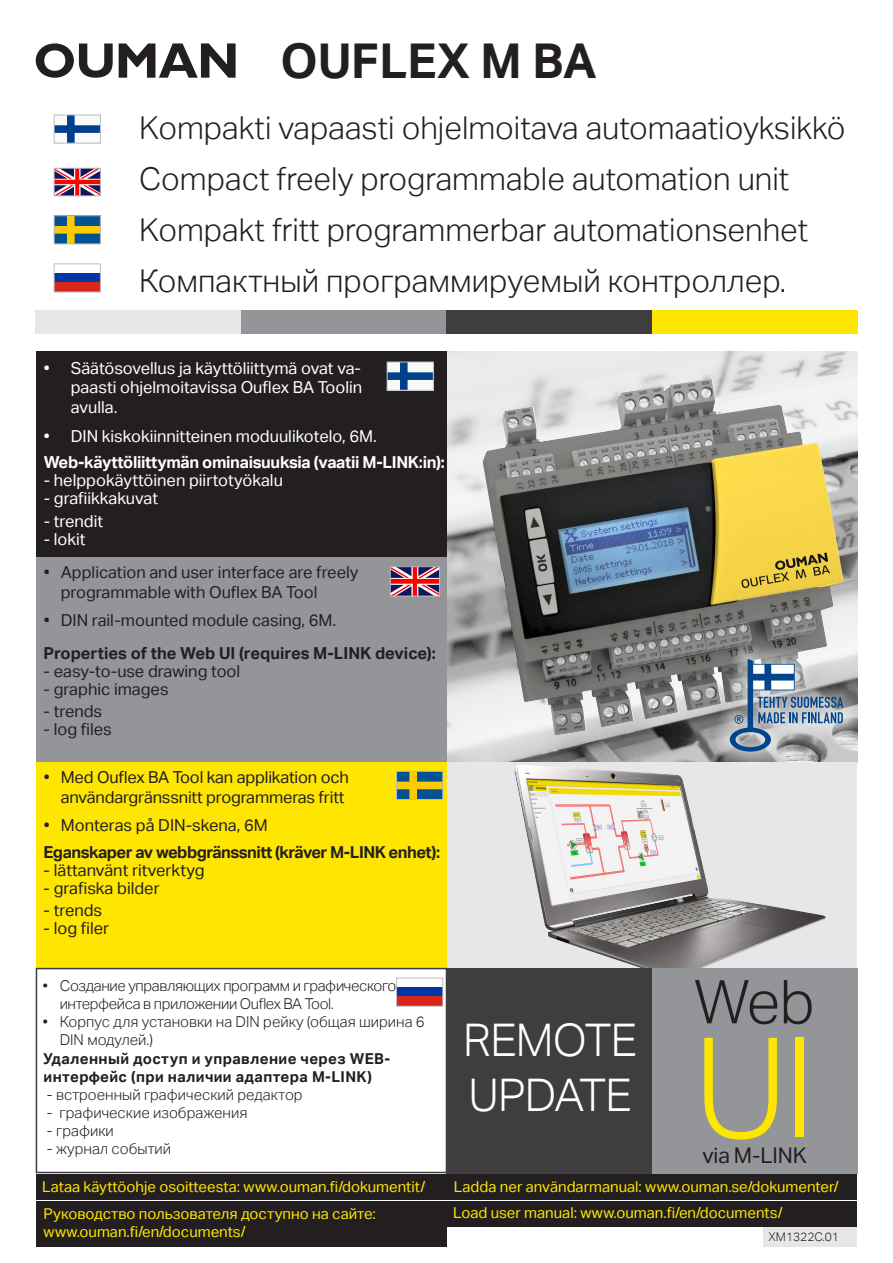
<style>
.page{position:relative;width:893px;height:1263px;background:#fff}
.page>*{position:absolute;margin:0;border:0;box-sizing:border-box;transform-origin:0 0}
.Kuvateksti_9_9{font:300 138.9px "Aktiv Grotesk";color:#ffe601}
.Kuvateksti_9_9-2{font:300 60.6px "Aktiv Grotesk";color:#231f20}
.t1{font:700 48px "Aktiv Grotesk";color:#231f20}
.Kuvateksti_9_9-3{font:300 45px "Aktiv Grotesk";letter-spacing:-.02em;color:#fff}
.t2{font:300 31.5px "Aktiv Grotesk";color:#231f20}
.Kuvateksti_9_9-4{font:21.6px "Aktiv Grotesk";letter-spacing:-.005em;color:#231f20}
.Isompi_alaotsikko{font:16.5px/19.8px "Aktiv Grotesk";color:#231f20}
.Isompi_alaotsikko-2{font:16.5px/19.8px "Aktiv Grotesk";color:#fff;text-align:justify}
.Isompi_alaotsikko-3{font:700 16.5px "Aktiv Grotesk";letter-spacing:-.02em;color:#fff}
.Isompi_alaotsikko-4{font:700 16.5px "Aktiv Grotesk";letter-spacing:-.03em;color:#231f20}
.Isompi_alaotsikko-5{font:700 16.5px "Aktiv Grotesk";color:#231f20}
.t3{font:15px/18px "Aktiv Grotesk";color:#ffe601}
.Isompi_alaotsikko-6{font:300 15px/18px "Aktiv Grotesk";color:#231f20}
.Isompi_alaotsikko-7{font:300 15px/18px "Aktiv Grotesk";letter-spacing:-.025em;color:#231f20}
.Isompi_alaotsikko-8{font:700 15px/18px "Aktiv Grotesk";letter-spacing:.025em;color:#231f20}
.t4{font:300 12px "Aktiv Grotesk";color:#231f20}
</style>
<div class="page">
<img style="left:446px;top:352px;width:411px;height:410px">
<div style="left:36px;top:352px;width:410px;height:205px;background:#231f20"></div>
<div style="left:36px;top:557px;width:410px;height:205px;background:#939598"></div>
<div style="left:446px;top:762px;width:411px;height:411px;background:#e6e7e9"></div>
<img style="left:514px;top:765px;width:312px;height:203px">
<div style="left:36px;top:762px;width:410px;height:206px;background:#ffe601"></div>
<div style="left:36px;top:968px;width:411px;height:205px;border:2px solid #3e3e3f"></div>
<img style="left:483px;top:379px;width:360px;height:356px">
<div style="left:763px;top:1227px;width:94px;height:19px;background:#e6e7e5"></div>
<div style="left:36px;top:310px;width:205px;height:24px;background:#e6e7e9"></div>
<div style="left:241px;top:310px;width:205px;height:24px;background:#939598"></div>
<div style="left:446px;top:310px;width:206px;height:24px;background:#3e3e3f"></div>
<div style="left:652px;top:310px;width:205px;height:24px;background:#ffe601"></div>
<svg style="left:36px;top:43px;width:77px;height:35px"></svg>
<svg style="left:119px;top:43px;width:117px;height:35px"></svg>
<svg style="left:56px;top:117px;width:43px;height:24px"></svg>
<div style="left:54px;top:115px;width:47px;height:28px;border:1px solid #bcbdc0"></div>
<svg style="left:389px;top:364px;width:42px;height:24px"></svg>
<div style="left:387px;top:362px;width:46px;height:28px;border:1px solid #bcbdc0"></div>
<svg style="left:56px;top:170px;width:43px;height:24px"></svg>
<div style="left:54px;top:168px;width:47px;height:28px;border:1px solid #bcbdc0"></div>
<svg style="left:392px;top:568px;width:46px;height:26px"></svg>
<div style="left:390px;top:566px;width:50px;height:30px;border:1px solid #bcbdc0"></div>
<svg style="left:56px;top:218px;width:43px;height:24px"></svg>
<div style="left:54px;top:273px;width:46px;height:9px;background:#0136a8"></div>
<div style="left:54px;top:282px;width:46px;height:10px;background:#d72718"></div>
<div style="left:54px;top:264px;width:47px;height:28px;border:1px solid #bcbdc0"></div>
<div style="left:397px;top:987px;width:46px;height:10px;background:#0136a8"></div>
<div style="left:397px;top:997px;width:46px;height:9px;background:#d72718"></div>
<div style="left:396px;top:978px;width:47px;height:28px;border:1px solid #bcbdc0"></div>
<svg style="left:398px;top:773px;width:43px;height:25px"></svg>
<div style="left:396px;top:771px;width:47px;height:29px;border:1px solid #bcbdc0"></div>
<div style="left:446px;top:968px;width:206px;height:205px;background:#3e3e3f"></div>
<svg style="left:713px;top:642px;width:145px;height:126px"></svg>
<svg style="left:730px;top:659px;width:113px;height:93px;background:#94a3b2"></svg>
<div style="left:652px;top:968px;width:205px;height:205px;background:#939598"></div>
<div style="left:36px;top:1175px;width:410px;height:25px;background:#231f20"></div>
<div style="left:447px;top:1201px;width:410px;height:25px;background:#231f20"></div>
<div style="left:447px;top:1175px;width:410px;height:25px;background:#231f20"></div>
<div style="left:36px;top:1201px;width:410px;height:45px;background:#231f20"></div>
<p class="t1" style="left:281px;top:33px;width:317px">OUFLEX M BA</p>
<p class="t2" style="left:139px;top:110px;width:708px">Kompakti vapaasti ohjelmoitava automaatioyksikkö</p>
<p class="t2" style="left:139px;top:161px;width:652px">Compact freely programmable automation unit</p>
<p class="t2" style="left:139px;top:212px;width:670px">Kompakt fritt programmerbar automationsenhet</p>
<p class="t2" style="left:139px;top:263px;width:648px">Компактный программируемый контроллер.</p>
<p class="Isompi_alaotsikko-2" style="left:71px;top:358px;width:293px;text-indent:-27px">• Säätösovellus ja käyttöliittymä ovat va&shy;paasti ohjelmoitavissa Ouflex BA Toolin avulla.</p>
<p class="Isompi_alaotsikko-2" style="left:44px;top:426px;width:335px">• DIN kiskokiinnitteinen moduulikotelo, 6M.</p>
<p class="Isompi_alaotsikko-3" style="left:44px;top:453px;width:403px">Web-käyttöliittymän ominaisuuksia (vaatii M-LINK:in):</p>
<p class="Isompi_alaotsikko-2" style="left:44px;top:471px;width:241px">- helppokäyttöinen piirtotyökalu</p>
<p class="Isompi_alaotsikko-2" style="left:44px;top:489px;width:116px">- grafiikkakuvat</p>
<p class="Isompi_alaotsikko-2" style="left:44px;top:511px;width:61px">- trendit</p>
<p class="Isompi_alaotsikko-2" style="left:44px;top:529px;width:43px">- lokit</p>
<p class="Isompi_alaotsikko" style="left:61px;top:563px;width:299px;text-indent:-17px">• Application and user interface are freely programmable with Ouflex BA Tool</p>
<p class="Isompi_alaotsikko" style="left:44px;top:611px;width:294px">• DIN rail-mounted module casing, 6M.</p>
<p class="Isompi_alaotsikko-5" style="left:44px;top:643px;width:394px">Properties of the Web UI (requires M-LINK device):</p>
<p class="Isompi_alaotsikko" style="left:44px;top:661px;width:198px">- easy-to-use drawing tool</p>
<p class="Isompi_alaotsikko" style="left:44px;top:679px;width:127px">- graphic images</p>
<p class="Isompi_alaotsikko" style="left:44px;top:701px;width:60px">- trends</p>
<p class="Isompi_alaotsikko" style="left:44px;top:719px;width:70px">- log files</p>
<p class="Isompi_alaotsikko" style="left:44px;top:767px;width:307px;text-align:right">• Med Ouflex BA Tool kan applikation och användargränssnitt programmeras fritt</p>
<p class="Isompi_alaotsikko" style="left:44px;top:815px;width:225px">• Monteras på DIN-skena, 6M</p>
<p class="Isompi_alaotsikko-4" style="left:44px;top:842px;width:398px">Eganskaper av webbgränssnitt (kräver M-LINK enhet):</p>
<p class="Isompi_alaotsikko" style="left:44px;top:860px;width:162px">- lättanvänt ritverktyg</p>
<p class="Isompi_alaotsikko" style="left:44px;top:878px;width:118px">- grafiska bilder</p>
<p class="Isompi_alaotsikko" style="left:44px;top:900px;width:60px">- trends</p>
<p class="Isompi_alaotsikko" style="left:44px;top:918px;width:67px">- log filer</p>
<p class="Isompi_alaotsikko-7" style="left:60px;top:976px;width:338px;text-indent:-17px">• Создание управляющих программ и графического интерфейса в приложении Ouflex BA Tool.</p>
<p class="Isompi_alaotsikko-6" style="left:60px;top:1012px;width:367px;text-indent:-17px">• Корпус для установки на DIN рейку (общая ширина 6<br>DIN модулей.)</p>
<p class="Isompi_alaotsikko-8" style="left:44px;top:1050px;width:348px">Удаленный доступ и управление через WEB&shy;интерфейс (при наличии адаптера M-LINK)</p>
<p class="Isompi_alaotsikko-6" style="left:47px;top:1086px;width:257px">- встроенный графический редактор</p>
<p class="Isompi_alaotsikko-6" style="left:47px;top:1104px;width:202px">- графические изображения</p>
<p class="Isompi_alaotsikko-6" style="left:47px;top:1122px;width:68px">- графики</p>
<p class="Isompi_alaotsikko-6" style="left:47px;top:1140px;width:126px">- журнал событий</p>
<p class="t3" style="left:42px;top:1178px;width:385px">Lataa käyttöohje osoitteesta: www.ouman.fi/dokumentit/</p>
<p class="t3" style="left:44px;top:1205px;width:334px">Руководство пользователя доступно на сайте: www.ouman.fi/en/documents/</p>
<p class="Kuvateksti_9_9-3" style="left:463px;top:1014px;width:176px">REMOTE</p>
<p class="Kuvateksti_9_9-3" style="left:468px;top:1069px;width:165px">UPDATE</p>
<p class="Kuvateksti_9_9-2" style="left:694px;top:967px;width:122px">Web</p>
<p class="Kuvateksti_9_9" style="left:694px;top:1008px;width:123px">UI</p>
<p class="Kuvateksti_9_9-4" style="left:702px;top:1142px;width:106px">via M-LINK</p>
<p class="t3" style="left:454px;top:1178px;width:386px">Ladda ner användarmanual: www.ouman.se/dokumenter/</p>
<p class="t3" style="left:453px;top:1204px;width:331px">Load user manual: www.ouman.fi/en/documents/</p>
<p class="t4" style="left:769px;top:1229px;width:72px">XM1322C.01</p>
</div>
